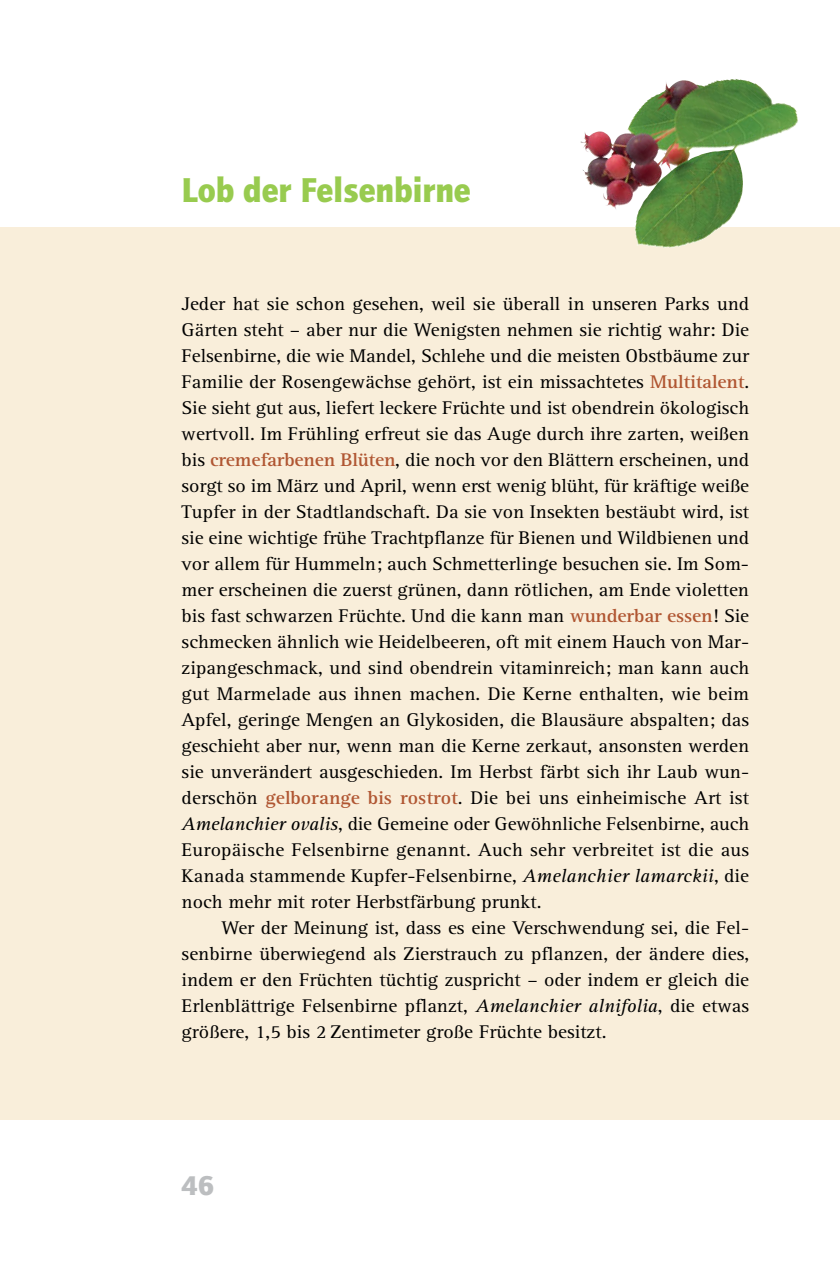
<style>
.page{position:relative;width:840px;height:1276px;background:#fff}
.page>*{position:absolute;margin:0;border:0;box-sizing:border-box;transform-origin:0 0}
.t1{font:35.8px "Quay Itc T Blac";color:#98cb4f;scale:.95 1}
.t2{font:28px "Quay Itc T Blac";color:#bcbec0}
.t3{font:19px/26px "Rotis Serif";color:#000;text-align:justify;scale:1.05 1}
.s1{font-weight:700;color:#b05632}
.s2{font-style:italic}
</style>
<div class="page">
<div style="left:0;top:227px;width:839px;height:892px;background:#f9eeda"></div>
<img style="left:634px;top:108px;width:163px;height:140px">
<h1 class="t1" style="left:181px;top:176px;width:306px">Lob der Felsenbirne</h1>
<p class="t3" style="left:181px;top:292px;width:542px">Jeder hat sie schon gesehen, weil sie überall in unseren Parks und Gärten steht – aber nur die Wenigsten nehmen sie richtig wahr: Die Felsenbirne, die wie Mandel, Schlehe und die meisten Obstbäume zur Familie der Rosengewächse gehört, ist ein missachtetes <span class="s1">Multitalent</span>.<br>Sie sieht gut aus, liefert leckere Früchte und ist obendrein ökologisch wertvoll. Im Frühling erfreut sie das Auge durch ihre zarten, weißen bis <span class="s1">cremefarbenen Blüten</span>, die noch vor den Blättern erscheinen, und sorgt so im März und April, wenn erst wenig blüht, für kräftige weiße Tupfer in der Stadtlandschaft. Da sie von Insekten bestäubt wird, ist sie eine wichtige frühe Trachtpflanze für Bienen und Wildbienen und vor allem für Hummeln; auch Schmetterlinge besuchen sie. Im Som&shy;mer erscheinen die zuerst grünen, dann rötlichen, am Ende violetten bis fast schwarzen Früchte. Und die kann man <span class="s1">wunderbar essen</span>! Sie schmecken ähnlich wie Heidelbeeren, oft mit einem Hauch von Mar&shy;zipangeschmack, und sind obendrein vitaminreich; man kann auch gut Marmelade aus ihnen machen. Die Kerne enthalten, wie beim Apfel, geringe Mengen an Glykosiden, die Blausäure abspalten; das geschieht aber nur, wenn man die Kerne zerkaut, ansonsten werden sie unverändert ausgeschieden. Im Herbst färbt sich ihr Laub wun&shy;derschön <span class="s1">gelborange bis rostrot</span>. Die bei uns einheimische Art ist <span class="s2">Amelanchier ovalis</span>, die Gemeine oder Gewöhnliche Felsenbirne, auch Europäische Felsenbirne genannt. Auch sehr verbreitet ist die aus Kanada stammende Kupfer-Felsenbirne, <span class="s2">Amelanchier lamarckii</span>, die noch mehr mit roter Herbstfärbung prunkt.</p>
<p class="t3" style="left:181px;top:916px;width:541px;text-indent:40px">Wer der Meinung ist, dass es eine Verschwendung sei, die Fel&shy;senbirne überwiegend als Zierstrauch zu pflanzen, der ändere dies, indem er den Früchten tüchtig zuspricht – oder indem er gleich die Erlenblättrige Felsenbirne pflanzt, <span class="s2">Amelanchier alnifolia</span>, die etwas größere, 1,5 bis 2 Zentimeter große Früchte besitzt.</p>
<h2 class="t2" style="left:181px;top:1174px;width:34px">46</h2>
</div>
